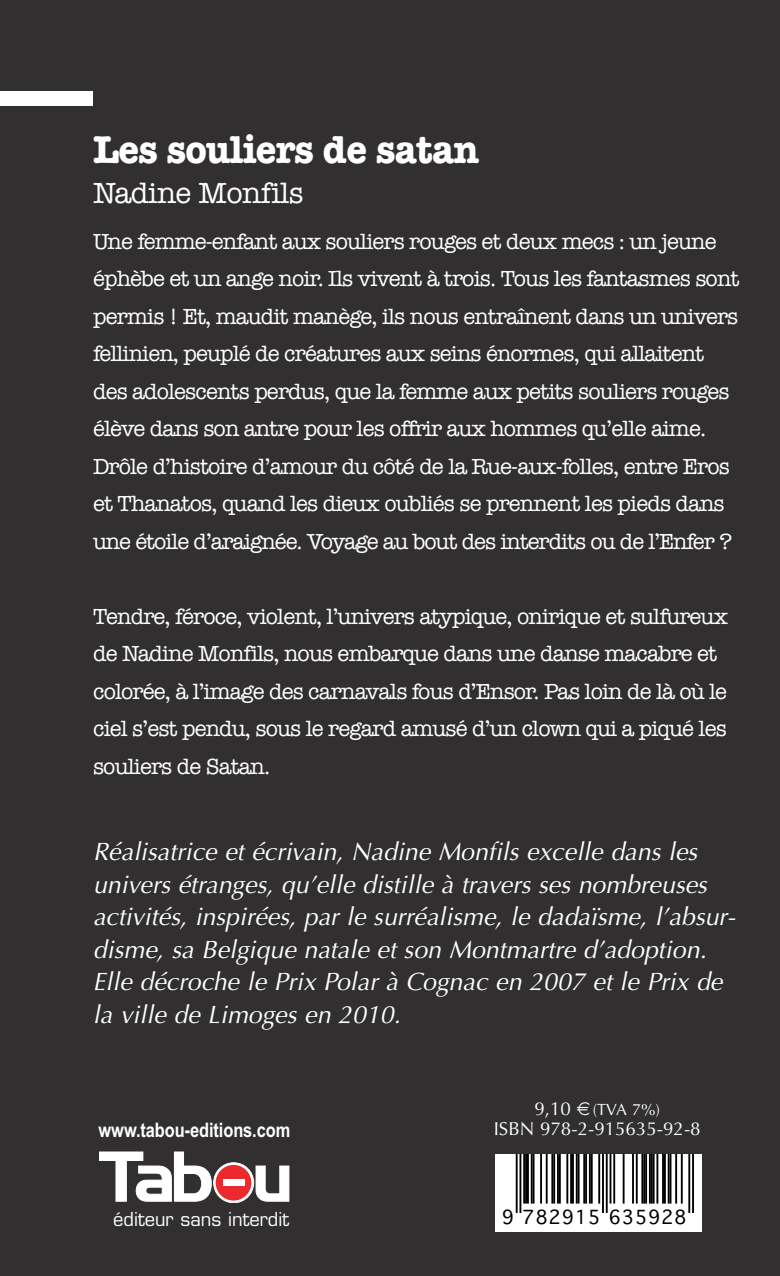
<style>
.page{position:relative;width:780px;height:1276px;background:#fff}
.page>*{position:absolute;margin:0;border:0;box-sizing:border-box;transform-origin:0 0}
.t1{font:700 40px "American Typewriter";letter-spacing:-.02em;color:#fff;scale:.95 1}
.t2{font:30px "American Typewriter";letter-spacing:-.02em;color:#fff}
.t3{font:italic 25px/32.5px "Optima";color:#fff}
.t4{font:22.5px/37.5px "American Typewriter";letter-spacing:-.04em;color:#fff}
.t5{font:700 20px "Arial Narrow";letter-spacing:-.005em;color:#fff}
.t6{font:18.75px "Optima";color:#fff}
.t7{font:18.75px "Eurostile";color:#fff}
.t8{font:18.75px "Geneva";letter-spacing:.035em;color:#000}
.t9{font:16.25px "Optima";color:#fff}
.s1{font-size:18.75px}
</style>
<div class="page">
<div style="left:1px;top:0;width:779px;height:1275px;background:#312f30"></div>
<div style="left:495px;top:1154px;width:206px;height:77px;background:#fff"></div>
<hr style="left:515px;top:1154px;width:2px;height:59px;background:#000">
<hr style="left:519px;top:1154px;width:2px;height:59px;background:#000">
<hr style="left:523px;top:1154px;width:2px;height:49px;background:#000">
<hr style="left:525px;top:1154px;width:2px;height:49px;background:#000">
<hr style="left:527px;top:1154px;width:2px;height:49px;background:#000">
<hr style="left:530px;top:1154px;width:2px;height:49px;background:#000">
<hr style="left:532px;top:1154px;width:2px;height:49px;background:#000">
<hr style="left:540px;top:1154px;width:2px;height:49px;background:#000">
<hr style="left:545px;top:1154px;width:2px;height:49px;background:#000">
<hr style="left:551px;top:1154px;width:2px;height:49px;background:#000">
<hr style="left:553px;top:1154px;width:2px;height:49px;background:#000">
<hr style="left:557px;top:1154px;width:2px;height:49px;background:#000">
<hr style="left:559px;top:1154px;width:1px;height:49px;background:#000">
<hr style="left:566px;top:1154px;width:2px;height:49px;background:#000">
<hr style="left:570px;top:1154px;width:2px;height:49px;background:#000">
<hr style="left:572px;top:1154px;width:2px;height:49px;background:#000">
<hr style="left:575px;top:1154px;width:2px;height:49px;background:#000">
<hr style="left:577px;top:1154px;width:2px;height:49px;background:#000">
<hr style="left:583px;top:1154px;width:2px;height:49px;background:#000">
<hr style="left:585px;top:1154px;width:2px;height:49px;background:#000">
<hr style="left:589px;top:1154px;width:1px;height:49px;background:#000">
<hr style="left:590px;top:1154px;width:2px;height:49px;background:#000">
<hr style="left:598px;top:1154px;width:2px;height:49px;background:#000">
<hr style="left:602px;top:1154px;width:2px;height:59px;background:#000">
<hr style="left:605px;top:1154px;width:2px;height:59px;background:#000">
<hr style="left:609px;top:1154px;width:2px;height:49px;background:#000">
<hr style="left:613px;top:1154px;width:2px;height:49px;background:#000">
<hr style="left:622px;top:1154px;width:2px;height:49px;background:#000">
<hr style="left:632px;top:1154px;width:2px;height:49px;background:#000">
<hr style="left:635px;top:1154px;width:2px;height:49px;background:#000">
<hr style="left:641px;top:1154px;width:2px;height:49px;background:#000">
<hr style="left:643px;top:1154px;width:2px;height:49px;background:#000">
<hr style="left:645px;top:1154px;width:2px;height:49px;background:#000">
<hr style="left:649px;top:1154px;width:1px;height:49px;background:#000">
<hr style="left:650px;top:1154px;width:2px;height:49px;background:#000">
<hr style="left:652px;top:1154px;width:2px;height:49px;background:#000">
<hr style="left:656px;top:1154px;width:2px;height:49px;background:#000">
<hr style="left:662px;top:1154px;width:2px;height:49px;background:#000">
<hr style="left:664px;top:1154px;width:1px;height:49px;background:#000">
<hr style="left:667px;top:1154px;width:2px;height:49px;background:#000">
<hr style="left:669px;top:1154px;width:2px;height:49px;background:#000">
<hr style="left:675px;top:1154px;width:2px;height:49px;background:#000">
<hr style="left:680px;top:1154px;width:2px;height:49px;background:#000">
<hr style="left:688px;top:1154px;width:2px;height:59px;background:#000">
<hr style="left:692px;top:1154px;width:2px;height:59px;background:#000">
<svg style="left:99px;top:1151px;width:112px;height:50px"></svg>
<svg style="left:256px;top:1165px;width:33px;height:36px"></svg>
<svg style="left:214px;top:1162px;width:40px;height:40px"></svg>
<div style="left:213px;top:1162px;width:41px;height:40px;border:1px solid #fff;border-radius:50%"></div>
<div style="left:216px;top:1165px;width:35px;height:35px;background:#ec2a2d;border-radius:50%"></div>
<div style="left:223px;top:1179px;width:22px;height:7px;background:#fff"></div>
<div style="left:1px;top:91px;width:92px;height:14px;background:#fff"></div>
<h1 class="t1" style="left:93px;top:115px;width:408px">Les souliers de satan</h1>
<h2 class="t2" style="left:93px;top:170px;width:212px">Nadine Monfils</h2>
<p class="t4" style="left:93px;top:222px;width:648px">Une femme-enfant aux souliers rouges et deux mecs : un jeu ne éphèbe et un ange noir. Ils vivent à trois. Tous les fan tasmes sont permis ! Et, maudit manège, ils nous entraînent dans un univers fellinien, peuplé de créatures aux seins énormes, qui allaitent des adolescents perdus, que la femme aux petits souliers rouges élève dans son antre pour les offrir aux hommes qu’elle aime.<br>Drôle d’histoire d’amour du côté de la Rue-aux-folles, entre Eros et Thanatos, quand les dieux oubliés se prennent les pieds dans une étoile d’araignée. Voyage au bout des interdits ou de l’Enfer ?</p>
<p class="t4" style="left:93px;top:597px;width:636px">Tendre, féroce, violent, l’univers atypique, onirique et sulfureux de Nadine Monfils, nous embarque dans une danse macabre et colorée, à l’image des carnavals fous d’Ensor. Pas loin de là où le ciel s’est pendu, sous le regard amusé d’un clown qui a piqué les souliers de Satan.</p>
<p class="t3" style="left:93px;top:838px;width:642px">Réalisatrice et écrivain, Nadine Monfils excelle dans les univers étranges, qu’elle distille à travers ses nombreuses activités, inspirées, par le surréalisme, le dadaïsme, l’absur&shy;disme, sa Belgique natale et son Montmartre d’adoption.<br>Elle décroche le Prix Polar à Cognac en 2007 et le Prix de la ville de Limoges en 2010.</p>
<p class="t5" style="left:99px;top:1119px;width:193px">www.tabou-editions.com</p>
<p class="t7" style="left:113px;top:1211px;width:177px">éditeur sans interdit</p>
<p class="t9" style="left:534px;top:1102px;width:127px"><span class="s1">9,10</span> (TVA 7%)</p>
<p class="t6" style="left:493px;top:1120px;width:208px">ISBN 978-2-915635-92-8</p>
<p class="t8" style="left:501px;top:1206px;width:187px">9 782915 635928</p>
</div>
